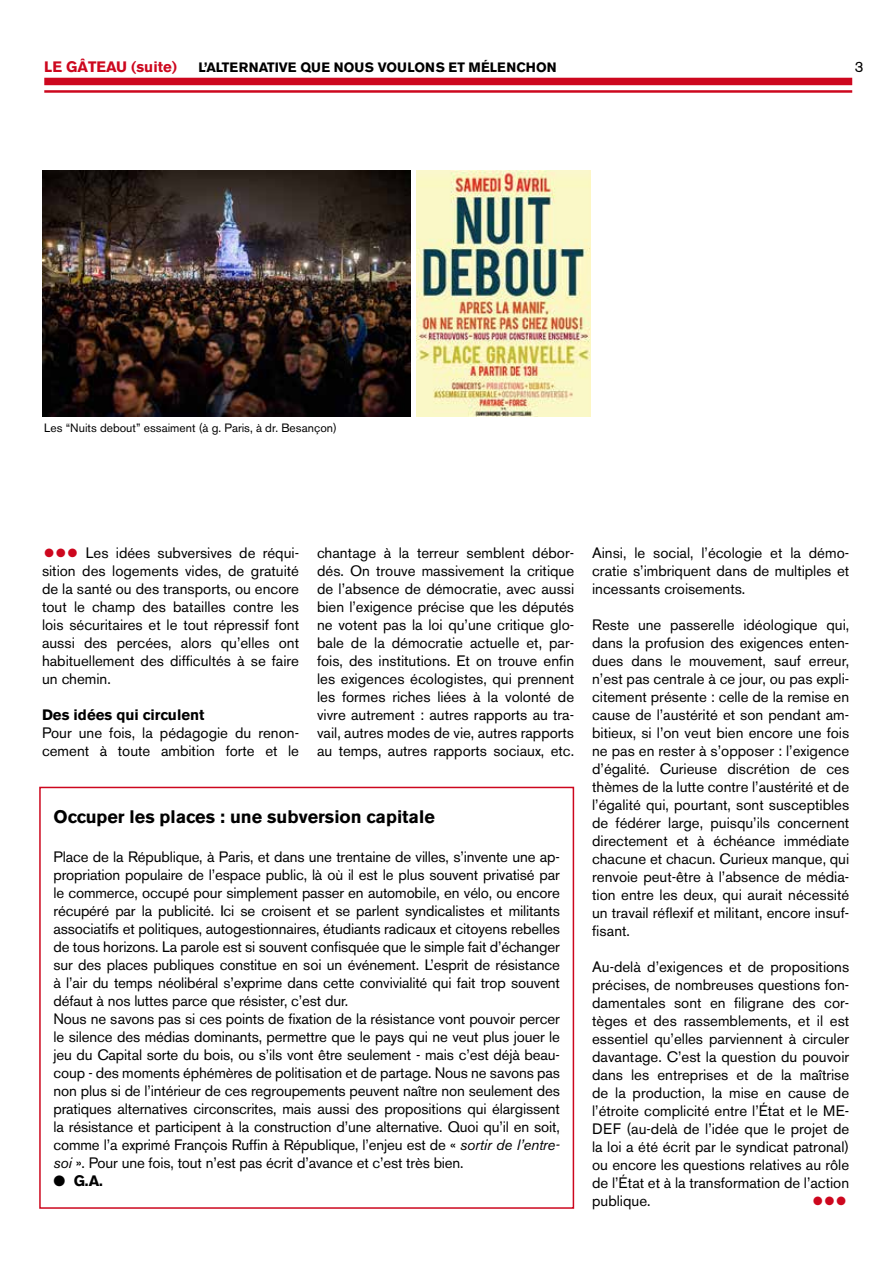
<style>
.page{position:relative;width:893px;height:1263px;background:#fff}
.page>*{position:absolute;margin:0;border:0;box-sizing:border-box;transform-origin:0 0}
.t1{font:700 18px "Akzidenz Grotesk BE";color:#000}
.t2{font:15px/18px "Akzidenz Grotesk BE";letter-spacing:-.01em;color:#000;text-align:justify}
.t3{font:700 15px "Akzidenz Grotesk BE";color:#000}
.t4{font:700 15px "Akzidenz Grotesk BE";color:#cd071e}
.t5{font:700 13.5px "Akzidenz Grotesk BE";color:#000}
.t6{font:12px "Akzidenz Grotesk BE";color:#000}
.t7{font:12px "Zapf Dingbats ITC";color:#cd071e}
.s1{font-style:italic}
</style>
<div class="page">
<div style="left:44px;top:78px;width:808px;height:7px;background:#cd071e"></div>
<hr style="left:44px;top:90px;width:808px;height:3px;background:#cd071e">
<div style="left:39px;top:787px;width:535px;height:422px;border:2px solid #cd071e"></div>
<img style="left:417px;top:170px;width:173px;height:246px">
<img style="left:42px;top:170px;width:369px;height:246px">
<p class="t4" style="left:44px;top:58px;width:134px">LE GÂTEAU (suite)</p>
<p class="t5" style="left:198px;top:60px;width:360px">L’ALTERNATIVE QUE NOUS VOULONS ET MÉLENCHON</p>
<p class="t6" style="left:44px;top:421px;width:294px">Les “Nuits debout” essaiment (à g. Paris, à dr. Besançon)</p>
<p class="t2" style="left:855px;top:58px;width:10px">3</p>
<p class="t2" style="left:317px;top:544px;width:259px">chantage à la terreur semblent débor&shy;dés. On trouve massivement la critique de l’absence de démocratie, avec aussi bien l’exigence précise que les députés ne votent pas la loi qu’une critique glo&shy;bale de la démocratie actuelle et, par&shy;fois, des institutions. Et on trouve enfin les exigences écologistes, qui prennent les formes riches liées à la volonté de vivre autrement : autres rapports au tra&shy;vail, autres modes de vie, autres rapports au temps, autres rapports sociaux, etc.</p>
<p class="t2" style="left:592px;top:544px;width:259px">Ainsi, le social, l’écologie et la démo&shy;cratie s’imbriquent dans de multiples et incessants croisements.</p>
<p class="t2" style="left:42px;top:544px;width:259px;text-indent:44px">Les idées subversives de réqui&shy;sition des logements vides, de gratuité de la santé ou des transports, ou encore tout le champ des batailles contre les lois sécuritaires et le tout répressif font aussi des percées, alors qu’elles ont habituellement des difficultés à se faire un chemin.</p>
<p class="t3" style="left:42px;top:706px;width:164px">Des idées qui circulent</p>
<p class="t2" style="left:42px;top:724px;width:259px">Pour une fois, la pédagogie du renon&shy;cement à toute ambition forte et le</p>
<p class="t7" style="left:45px;top:547px;width:34px">● ● ●</p>
<p class="t2" style="left:592px;top:616px;width:259px">Reste une passerelle idéologique qui, dans la profusion des exigences enten&shy;dues dans le mouvement, sauf erreur, n’est pas centrale à ce jour, ou pas expli&shy;citement présente : celle de la remise en cause de l’austérité et son pendant am&shy;bitieux, si l’on veut bien encore une fois ne pas en rester à s’opposer : l’exigence d’égalité. Curieuse discrétion de ces thèmes de la lutte contre l’austérité et de l’égalité qui, pourtant, sont susceptibles de fédérer large, puisqu’ils concernent directement et à échéance immédiate chacune et chacun. Curieux manque, qui renvoie peut-être à l’absence de média&shy;tion entre les deux, qui aurait nécessité un travail réflexif et militant, encore insuf&shy;fisant.</p>
<p class="t2" style="left:592px;top:958px;width:259px">Au-delà d’exigences et de propositions précises, de nombreuses questions fon&shy;damentales sont en filigrane des cor&shy;tèges et des rassemblements, et il est essentiel qu’elles parviennent à circuler davantage. C’est la question du pouvoir dans les entreprises et de la maîtrise de la production, la mise en cause de l’étroite complicité entre l’État et le ME-DEF (au-delà de l’idée que le projet de la loi a été écrit par le syndicat patronal) ou encore les questions relatives au rôle de l’État et à la transformation de l’action publique.</p>
<p class="t1" style="left:53px;top:806px;width:383px">Occuper les places : une subversion capitale</p>
<p class="t2" style="left:53px;top:848px;width:508px;text-align:left">Place de la République, à Paris, et dans une trentaine de villes, s’invente une ap&shy;propriation populaire de l’espace public, là où il est le plus souvent privatisé par le commerce, occupé pour simplement passer en automobile, en vélo, ou encore récupéré par la publicité. Ici se croisent et se parlent syndicalistes et militants associatifs et politiques, autogestionnaires, étudiants radicaux et citoyens rebelles de tous horizons. La parole est si souvent confisquée que le simple fait d’échanger sur des places publiques constitue en soi un événement. L’esprit de résistance à l’air du temps néolibéral s’exprime dans cette convivialité qui fait trop souvent défaut à nos luttes parce que résister, c’est dur.<br>Nous ne savons pas si ces points de fixation de la résistance vont pouvoir percer le silence des médias dominants, permettre que le pays qui ne veut plus jouer le jeu du Capital sorte du bois, ou s’ils vont être seulement - mais c’est déjà beau&shy;coup - des moments éphémères de politisation et de partage. Nous ne savons pas non plus si de l’intérieur de ces regroupements peuvent naître non seulement des pratiques alternatives circonscrites, mais aussi des propositions qui élargissent la résistance et participent à la construction d’une alternative. Quoi qu’il en soit, comme l’a exprimé François Ruffin à République, l’enjeu est de « <span class="s1">sortir de l’entre&shy;soi</span> ». Pour une fois, tout n’est pas écrit d’avance et c’est très bien.</p>
<p class="t3" style="left:53px;top:1172px;width:51px">● G.A.</p>
<p class="t7" style="left:813px;top:1195px;width:34px">● ● ●</p>
</div>
